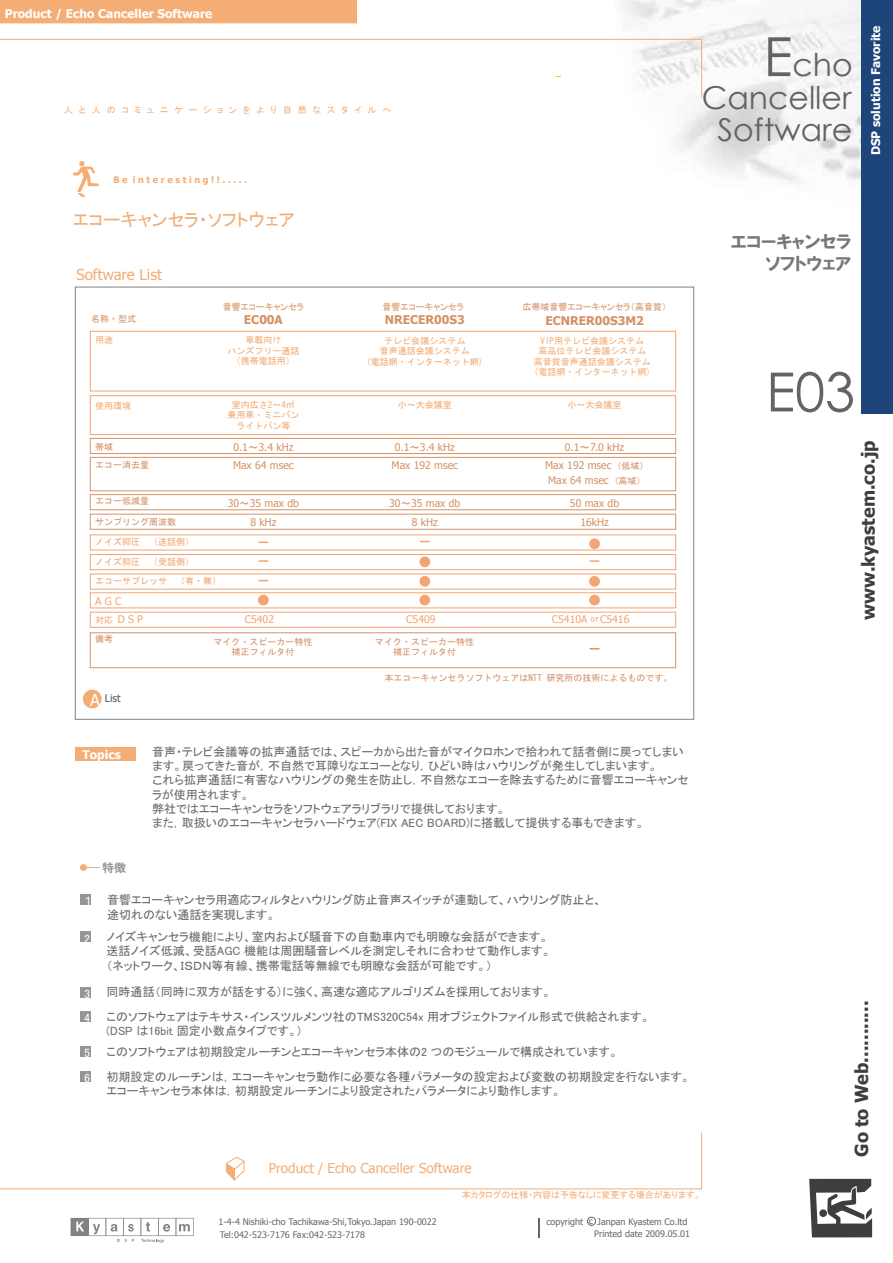
<style>
.page{position:relative;width:893px;height:1263px;background:#fff}
.page>*{position:absolute;margin:0;border:0;box-sizing:border-box;transform-origin:0 0}
.t1{font:54px "Century Gothic";color:#636366}
.t2{font:31.5px/31.8px "Century Gothic";color:#636366;text-align:center}
.t3{font:700 18px "Tahoma";color:#3e3e3f}
.t4{font:18px "MS P Gothic";color:#f3ad75}
.t5{font:18px/21.8px "HGP Soei Kakugothic UB";color:#76787b;text-align:right}
.t6{font:15px "Tahoma";color:#f3ad75}
.t7{font:13.5px "Tahoma";color:#f3ad75}
.t8{font:12px/14.2px "MS P Gothic";color:#6b6b6e}
.t9{font:700 12px "Tahoma";color:#fff}
.t10{font:700 12px "Tahoma";color:#d49266}
.t11{font:12px "MS P Gothic";color:#fff}
.t12{font:12px "HG Gothic E";color:#939598}
.t13{font:10.5px/14.2px "Tahoma";color:#d49266}
.t14{font:10.5px "Tahoma";color:#f2a573}
.t15{font:10.5px "Tahoma";color:#57585a}
.t16{font:9px/10.5px "MS Gothic";color:#f3ad75;text-align:center}
.t17{font:9px/12.5px "Tahoma";color:#67676a}
.t18{font:9px/10.5px "MS Gothic";color:#d49266;text-align:center}
.t19{font:9px "MS P Gothic";color:#d49266}
.t20{font:9px "MS Gothic";color:#f2a573}
.t21{font:9px "MS P Gothic";color:#f3ad75}
.t22{font:9px "MS P Gothic";letter-spacing:.665em;color:#f3ad75}
.t23{font:700 9px "Tahoma";letter-spacing:.295em;color:#f3ad75}
.s1{font-family:"MS Gothic";font-size:9px}
.s2{font-family:"MS P Gothic"}
.s3{font-family:"MS P Gothic";font-size:9px}
.s4{font-size:16.5px;color:#fff}
.s5{font-size:54px}
.s6{font-family:"HG Maru Gothic MPRO";font-size:10.5px;color:#231f20}
.s7{font-size:6px;color:#231f20}
</style>
<div class="page">
<div style="left:0;top:0;width:357px;height:23px;background:#f3ad75"></div>
<img style="left:597px;top:0;width:264px;height:183px">
<div style="left:861px;top:0;width:31px;height:414px;background:#1e457a"></div>
<svg style="left:809px;top:1179px;width:63px;height:58px"></svg>
<svg style="left:73px;top:161px;width:26px;height:36px"></svg>
<svg style="left:71px;top:1218px;width:123px;height:25px"></svg>
<div style="left:83px;top:690px;width:19px;height:18px;background:#f3ad75;border-radius:50%"></div>
<div style="left:81px;top:894px;width:10px;height:11px;background:#939598"></div>
<div style="left:81px;top:932px;width:10px;height:10px;background:#939598"></div>
<div style="left:81px;top:987px;width:10px;height:10px;background:#939598"></div>
<div style="left:81px;top:1011px;width:10px;height:11px;background:#939598"></div>
<svg style="left:87px;top:867px;width:12px;height:1px"></svg>
<div style="left:80px;top:864px;width:7px;height:7px;background:#f3ad75;border-radius:50%"></div>
<div style="left:76px;top:747px;width:60px;height:14px;background:#f3ad75"></div>
<div style="left:587px;top:1217px;width:8px;height:9px;border:1px solid #67676a;border-radius:50%"></div>
<svg style="left:0;top:39px;width:702px;height:59px"></svg>
<svg style="left:0;top:1132px;width:702px;height:58px"></svg>
<svg style="left:538px;top:1218px;width:1px;height:20px"></svg>
<div style="left:90px;top:331px;width:586px;height:60px;border:1px solid #f2a573"></div>
<div style="left:90px;top:438px;width:586px;height:16px;border:1px solid #d49266"></div>
<div style="left:90px;top:632px;width:586px;height:36px;border:1px solid #d49266"></div>
<div style="left:90px;top:395px;width:586px;height:40px;border:1px solid #f2a573"></div>
<div style="left:90px;top:494px;width:586px;height:16px;border:1px solid #d49266"></div>
<div style="left:90px;top:457px;width:586px;height:34px;border:1px solid #d49266"></div>
<div style="left:90px;top:514px;width:586px;height:16px;border:1px solid #d49266"></div>
<div style="left:90px;top:554px;width:586px;height:16px;border:1px solid #f2a573"></div>
<div style="left:589px;top:538px;width:11px;height:11px;background:#f2a573;border-radius:50%"></div>
<div style="left:419px;top:556px;width:11px;height:11px;background:#f2a573;border-radius:50%"></div>
<svg style="left:258px;top:560px;width:10px;height:2px"></svg>
<div style="left:90px;top:574px;width:586px;height:16px;border:1px solid #f2a573"></div>
<div style="left:419px;top:576px;width:11px;height:11px;background:#f2a573;border-radius:50%"></div>
<div style="left:589px;top:576px;width:11px;height:11px;background:#f2a573;border-radius:50%"></div>
<div style="left:90px;top:592px;width:586px;height:16px;border:1px solid #f2a573"></div>
<div style="left:419px;top:595px;width:11px;height:10px;background:#f2a573;border-radius:50%"></div>
<div style="left:258px;top:595px;width:11px;height:10px;background:#f2a573;border-radius:50%"></div>
<div style="left:589px;top:595px;width:11px;height:10px;background:#f2a573;border-radius:50%"></div>
<svg style="left:589px;top:560px;width:10px;height:2px"></svg>
<svg style="left:589px;top:648px;width:10px;height:2px"></svg>
<div style="left:81px;top:1047px;width:10px;height:10px;background:#939598"></div>
<div style="left:81px;top:1072px;width:10px;height:10px;background:#939598"></div>
<div style="left:90px;top:612px;width:586px;height:16px;border:1px solid #f2a573"></div>
<p class="t9" style="left:5px;top:5px;width:209px">Product / Echo Canceller Software</p>
<p class="t22" style="left:64px;top:105px;width:329px">人と人のコミュニケーションをより自然なスタイルへ</p>
<p class="t23" style="left:113px;top:174px;width:135px">Be interesting!!.....</p>
<h3 class="t4" style="left:73px;top:211px;width:224px">エコーキャンセラ・ソフトウェア</h3>
<p class="t6" style="left:76px;top:264px;width:87px">Software List</p>
<p class="t18" style="left:91px;top:313px;width:46px">名称・型式</p>
<p class="t16" style="left:95px;top:334px;width:19px">用途</p>
<p class="t19" style="left:223px;top:302px;width:83px">音響エコーキャンセラ</p>
<p class="t19" style="left:382px;top:302px;width:83px">音響エコーキャンセラ</p>
<p class="t19" style="left:522px;top:302px;width:146px">広帯域音響エコーキャンセラ（高音質）</p>
<p class="t10" style="left:385px;top:311px;width:81px">NRECER00S3</p>
<p class="t10" style="left:545px;top:312px;width:100px">ECNRER00S3M2</p>
<p class="t10" style="left:244px;top:311px;width:40px">EC00A</p>
<p class="t16" style="left:227px;top:335px;width:73px">車載向け<br>ハンズフリー通話（携帯電話用）</p>
<p class="t16" style="left:366px;top:335px;width:118px">テレビ会議システム<br>音声通話会議システム<br>(電話網・インターネット網)</p>
<p class="t16" style="left:534px;top:335px;width:118px">VIP用テレビ会議システム<br>高品位テレビ会議システム高音質音声通話会議システム(電話網・インターネット網)</p>
<p class="t16" style="left:95px;top:401px;width:37px">使用環境</p>
<p class="t18" style="left:95px;top:441px;width:19px">帯域</p>
<p class="t18" style="left:95px;top:460px;width:55px">エコー消去量</p>
<p class="t18" style="left:95px;top:496px;width:55px">エコー低減量</p>
<p class="t18" style="left:95px;top:516px;width:82px">サンプリング周波数</p>
<p class="t20" style="left:95px;top:537px;width:100px">ノイズ抑圧 （送話側）</p>
<p class="t20" style="left:95px;top:557px;width:100px">ノイズ抑圧 （受話側）</p>
<p class="t20" style="left:95px;top:576px;width:127px">エコーサプレッサ （有・無）</p>
<p class="t14" style="left:95px;top:594px;width:28px">AGC</p>
<p class="t14" style="left:95px;top:612px;width:49px"><span class="s1">対応</span> DSP</p>
<p class="t16" style="left:227px;top:399px;width:73px">室内広さ2～4㎡乗用車・ミニバンライトバン等</p>
<p class="t16" style="left:398px;top:400px;width:55px">小～大会議室</p>
<p class="t16" style="left:567px;top:400px;width:56px">小～大会議室</p>
<p class="t13" style="left:233px;top:439px;width:62px">0.1<span class="s2">～</span>3.4 kHz</p>
<p class="t13" style="left:395px;top:439px;width:62px">0.1<span class="s2">～</span>3.4 kHz</p>
<p class="t13" style="left:565px;top:439px;width:61px">0.1<span class="s2">～</span>7.0 kHz</p>
<p class="t13" style="left:233px;top:458px;width:62px">Max 64 msec</p>
<p class="t13" style="left:391px;top:458px;width:68px">Max 192 msec</p>
<p class="t13" style="left:545px;top:458px;width:100px">Max 192 msec <span class="s3">(低域）<br></span>Max 64 msec <span class="s3">(高域）</span></p>
<p class="t13" style="left:228px;top:495px;width:73px">30<span class="s2">～</span>35 max db</p>
<p class="t13" style="left:389px;top:495px;width:73px">30<span class="s2">～</span>35 max db</p>
<p class="t13" style="left:570px;top:495px;width:51px">50 max db</p>
<p class="t13" style="left:250px;top:515px;width:27px">8 kHz</p>
<p class="t13" style="left:412px;top:515px;width:27px">8 kHz</p>
<p class="t13" style="left:580px;top:515px;width:30px">16kHz</p>
<p class="t14" style="left:245px;top:612px;width:31px">C5402</p>
<p class="t14" style="left:406px;top:612px;width:31px">C5409</p>
<p class="t14" style="left:552px;top:612px;width:79px">C5410A <span class="s1">or</span>C5416</p>
<p class="t18" style="left:95px;top:634px;width:19px">備考</p>
<p class="t15" style="left:90px;top:692px;width:32px"><span class="s4">A</span> List</p>
<p class="t18" style="left:213px;top:636px;width:100px">マイク・スピーカー特性補正フィルタ付</p>
<p class="t18" style="left:375px;top:636px;width:100px">マイク・スピーカー特性補正フィルタ付</p>
<p class="t18" style="left:384px;top:672px;width:289px">本エコーキャンセラソフトウェアはNTT 研究所の技術によるものです。</p>
<h2 class="t2" style="left:763px;top:48px;width:91px"><span class="s5">E</span>cho</h2>
<h2 class="t2" style="left:701px;top:81px;width:152px">Canceller<br>Software</h2>
<p class="t9" style="left:867px;top:155px;width:131px;rotate:-90deg">DSP solution Favorite</p>
<h3 class="t5" style="left:730px;top:231px;width:122px">エコーキャンセラソフトウェア</h3>
<h1 class="t1" style="left:766px;top:354px;width:90px">E03</h1>
<h3 class="t3" style="left:855px;top:620px;width:181px;rotate:-90deg">www.kyastem.co.jp</h3>
<p class="t9" style="left:82px;top:746px;width:40px">Topics</p>
<p class="t12" style="left:102px;top:862px;width:25px">特徴</p>
<p class="t8" style="left:152px;top:744px;width:538px">音声・テレビ会議等の拡声通話では、スピーカから出た音がマイクロホンで拾われて話者側に戻ってしまいます。戻ってきた音が，不自然で耳障りなエコーとなり，ひどい時はハウリングが発生してしまいます。<br><span class="s6">こ</span>れら拡声通話に有害なハウリングの発生を防止し，不自然なエコーを除去するために音響エコーキャンセラが使用されます。<br>弊社ではエコーキャンセラをソフトウェアラリブラリで提供しております。<br>また，取扱いのエコーキャンセラハードウェア(FIX AEC BOARD)に搭載して提供する事もできます。</p>
<p class="t11" style="left:84px;top:895px;width:10px">１</p>
<p class="t11" style="left:84px;top:932px;width:7px">2</p>
<p class="t8" style="left:107px;top:893px;width:496px">音響エコーキャンセラ用適応フィルタとハウリング防止音声スイッチが連動して、ハウリング防止と、途切れのない通話を実現します。</p>
<p class="t8" style="left:106px;top:930px;width:446px">ノイズキャンセラ機能により、室内および騒音下の自動車内でも明瞭な会話ができます。送話ノイズ低減、受話AGC 機能は周囲騒音レベルを測定しそれに合わせて動作します。（ネットワーク、ＩＳＤＮ等有線、携帯電話等無線でも明瞭な会話が可能です。）</p>
<p class="t11" style="left:84px;top:987px;width:7px">3</p>
<p class="t8" style="left:106px;top:980px;width:544px;line-height:24.3px">同時通話（同時に双方が話をする）に強く、高速な適応アルゴリズムを採用しております。<br>このソフトウェアはテキサス・インスツルメンツ社のTMS320C54x 用オブジェクトファイル形式で供給されます。</p>
<p class="t8" style="left:106px;top:1024px;width:196px">(DSP は16bit 固定小数点タイプです。)</p>
<p class="t11" style="left:84px;top:1012px;width:7px">4</p>
<p class="t11" style="left:84px;top:1047px;width:7px">5</p>
<p class="t8" style="left:106px;top:1039px;width:585px;line-height:25px">このソフトウェアは初期設定ルーチンとエコーキャンセラ本体の2 つのモジュールで構成されています。<br>初期設定のルーチンは，エコーキャンセラ動作に必要な各種パラメータの設定および変数の初期設定を行ないます。</p>
<p class="t8" style="left:106px;top:1084px;width:455px">エコーキャンセラ本体は，初期設定ルーチンにより設定されたパラメータにより動作します。</p>
<p class="t11" style="left:84px;top:1072px;width:7px">6</p>
<p class="t7" style="left:269px;top:1159px;width:204px">Product / Echo Canceller Software</p>
<h3 class="t3" style="left:848px;top:1157px;width:158px;rotate:-90deg">Go to Web...........</h3>
<p class="t17" style="left:219px;top:1215px;width:219px">1-4-4 Nishiki-cho Tachikawa-Shi,Tokyo.Japan 190-0022<br>Tel:042-523-7176 Fax:042-523-7178</p>
<p class="t21" style="left:462px;top:1191px;width:240px">本カタログの仕様・内容は予告なしに変更する場合があります。</p>
<p class="t17" style="left:546px;top:1215px;width:145px;text-align:right">copyright <span class="s7">C</span> Janpan Kyastem Co.ltd<br>Printed date 2009.05.01</p>
</div>
